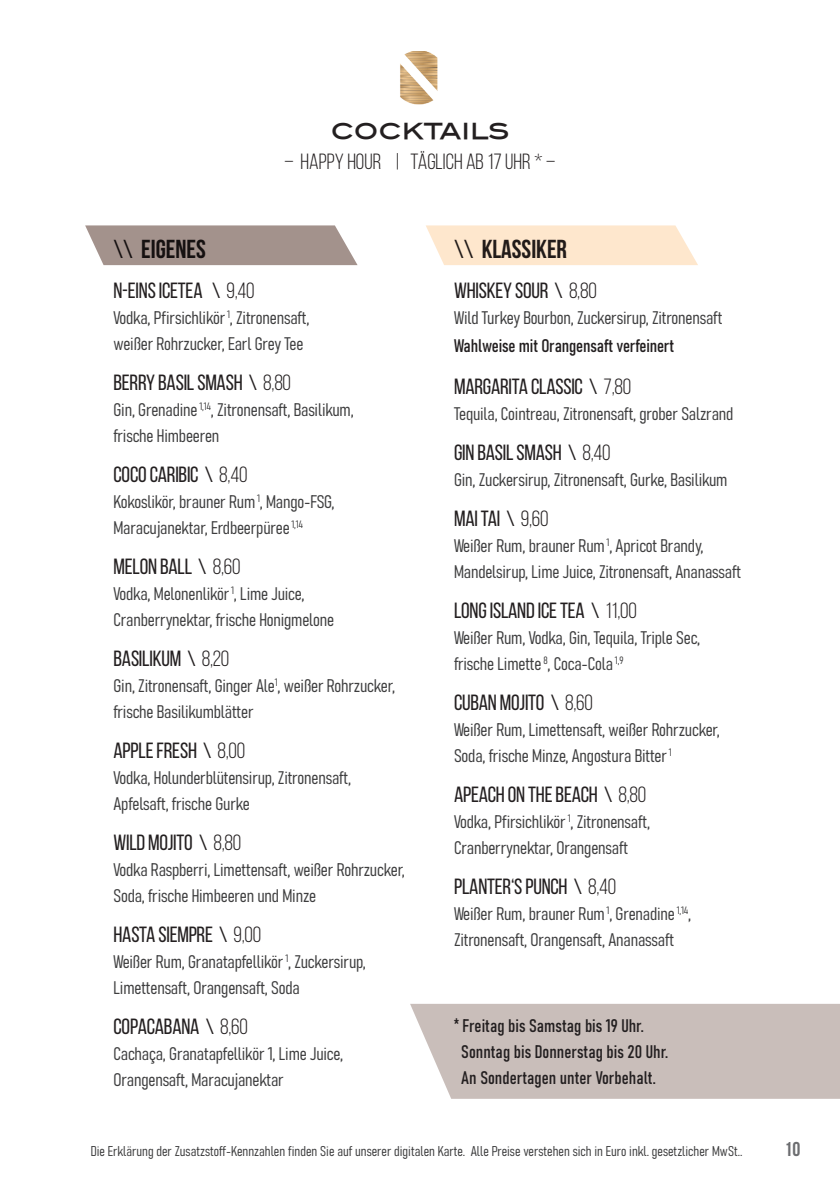
<style>
.page{position:relative;width:840px;height:1191px;background:#fff}
.page>*{position:absolute;margin:0;border:0;box-sizing:border-box;transform-origin:0 0}
.t1{font:700 26px "Bebas Neue";color:#231f20}
.t2{font:26px "Blair Md ITCTT Medium";letter-spacing:-.01em;color:#231f20}
.t3{font:22px "Bebas Neue";letter-spacing:-.01em;color:#231f20}
.t4{font:22px "Bebas Neue";color:#231f20}
.t5{font:700 20px "Bebas Neue";color:#6c6d70}
.t6{font:18px/26px "Bahnschrift";letter-spacing:-.01em;color:#3e3e3f}
.t7{font:18px/26px "Bahnschrift";color:#231f20}
.t8{font:14px "Bahnschrift";color:#3e3e3f}
.s1{font-weight:400}
.s2{font-style:inherit}
</style>
<div class="page">
<div style="left:410px;top:1003px;width:429px;height:95px;background:#c9beba"></div>
<img style="left:400px;top:51px;width:38px;height:54px">
<svg style="left:85px;top:225px;width:272px;height:40px;background:#aa9b95"></svg>
<svg style="left:426px;top:225px;width:271px;height:40px;background:#fee8d1"></svg>
<h1 class="t2" style="left:330px;top:113px;width:180px">COCKTAILS</h1>
<p class="t4" style="left:284px;top:149px;width:272px">– HAPPY HOUR | TÄGLICH AB 17 UHR * –</p>
<h1 class="t1" style="left:113px;top:234px;width:94px"><span class="s1">\\</span> EIGENES</h1>
<p class="t3" style="left:113px;top:278px;width:142px">N-EINS ICETEA \ <span class="s2">9,40</span></p>
<p class="t6" style="left:113px;top:303px;width:197px">Vodka, Pfirsichlikör <sup>1</sup>, Zitronensaft, weißer Rohrzucker, Earl Grey Tee</p>
<p class="t3" style="left:113px;top:370px;width:179px">BERRY BASIL SMASH \ <span class="s2">8,80</span></p>
<p class="t6" style="left:113px;top:395px;width:242px">Gin, Grenadine <sup>1,14</sup>, Zitronensaft, Basilikum, frische Himbeeren</p>
<p class="t3" style="left:113px;top:462px;width:135px">COCO CARIBIC \ <span class="s2">8,40</span></p>
<p class="t6" style="left:113px;top:487px;width:222px">Kokoslikör, brauner Rum <sup>1</sup>, Mango-FSG,<br>Maracujanektar, Erdbeerpüree <sup>1,14</sup></p>
<p class="t3" style="left:113px;top:554px;width:128px">MELON BALL \ <span class="s2">8,60</span></p>
<p class="t6" style="left:113px;top:579px;width:222px">Vodka, Melonenlikör <sup>1</sup>, Lime Juice,<br>Cranberrynektar, frische Honigmelone</p>
<p class="t3" style="left:113px;top:646px;width:117px">BASILIKUM \ <span class="s2">8,20</span></p>
<p class="t6" style="left:113px;top:671px;width:283px">Gin, Zitronensaft, Ginger Ale<sup>1</sup>, weißer Rohrzucker, frische Basilikumblätter</p>
<p class="t3" style="left:113px;top:738px;width:133px">APPLE FRESH \ <span class="s2">8,00</span></p>
<p class="t6" style="left:113px;top:763px;width:239px">Vodka, Holunderblütensirup, Zitronensaft,<br>Apfelsaft, frische Gurke</p>
<p class="t3" style="left:113px;top:830px;width:129px">WILD MOJITO \ <span class="s2">8,80</span></p>
<p class="t6" style="left:113px;top:855px;width:293px">Vodka Raspberri, Limettensaft, weißer Rohrzucker,<br>Soda, frische Himbeeren und Minze</p>
<p class="t3" style="left:113px;top:922px;width:149px">HASTA SIEMPRE \ <span class="s2">9,00</span></p>
<p class="t6" style="left:113px;top:947px;width:254px">Weißer Rum, Granatapfellikör <sup>1</sup>, Zuckersirup,<br>Limettensaft, Orangensaft, Soda</p>
<p class="t3" style="left:113px;top:1014px;width:136px">COPACABANA \ <span class="s2">8,60</span></p>
<p class="t6" style="left:113px;top:1039px;width:231px">Cachaça, Granatapfellikör 1, Lime Juice,<br>Orangensaft, Maracujanektar</p>
<h1 class="t1" style="left:454px;top:234px;width:114px"><span class="s1">\\</span> KLASSIKER</h1>
<p class="t3" style="left:454px;top:278px;width:144px">WHISKEY SOUR \ <span class="s2">8,80</span></p>
<p class="t6" style="left:454px;top:303px;width:270px">Wild Turkey Bourbon, Zuckersirup, Zitronensaft</p>
<p class="t7" style="left:454px;top:331px;width:221px">Wahlweise mit Orangensaft verfeinert</p>
<p class="t3" style="left:454px;top:374px;width:178px">MARGARITA CLASSIC \ <span class="s2">7,80</span></p>
<p class="t6" style="left:454px;top:399px;width:281px">Tequila, Cointreau, Zitronensaft, grober Salzrand</p>
<p class="t3" style="left:454px;top:440px;width:158px">GIN BASIL SMASH \ <span class="s2">8,40</span></p>
<p class="t6" style="left:454px;top:465px;width:275px">Gin, Zuckersirup, Zitronensaft, Gurke, Basilikum</p>
<p class="t3" style="left:454px;top:506px;width:96px">MAI TAI \ <span class="s2">9,60</span></p>
<p class="t6" style="left:454px;top:531px;width:288px">Weißer Rum, brauner Rum <sup>1</sup>, Apricot Brandy,<br>Mandelsirup, Lime Juice, Zitronensaft, Ananassaft</p>
<p class="t3" style="left:454px;top:598px;width:184px">LONG ISLAND ICE TEA \ <span class="s2">11,00</span></p>
<p class="t6" style="left:454px;top:623px;width:247px">Weißer Rum, Vodka, Gin, Tequila, Triple Sec, frische Limette <sup>8</sup>, Coca-Cola <sup>1,9</sup></p>
<p class="t3" style="left:454px;top:690px;width:140px">CUBAN MOJITO \ <span class="s2">8,60</span></p>
<p class="t6" style="left:454px;top:715px;width:267px">Weißer Rum, Limettensaft, weißer Rohrzucker,<br>Soda, frische Minze, Angostura Bitter <sup>1</sup></p>
<p class="t3" style="left:454px;top:782px;width:194px">APEACH ON THE BEACH \ <span class="s2">8,80</span></p>
<p class="t6" style="left:454px;top:807px;width:197px">Vodka, Pfirsichlikör <sup>1</sup>, Zitronensaft,<br>Cranberrynektar, Orangensaft</p>
<p class="t3" style="left:454px;top:874px;width:164px">PLANTER‘S PUNCH \ <span class="s2">8,40</span></p>
<p class="t6" style="left:454px;top:899px;width:239px">Weißer Rum, brauner Rum <sup>1</sup>, Grenadine <sup>1,14</sup>,<br>Zitronensaft, Orangensaft, Ananassaft</p>
<p class="t7" style="left:461px;top:1011px;width:208px;text-indent:-7px">* Freitag bis Samstag bis 19 Uhr.<br>Sonntag bis Donnerstag bis 20 Uhr.<br>An Sondertagen unter Vorbehalt.</p>
<p class="t8" style="left:91px;top:1140px;width:652px">Die Erklärung der Zusatzstoff-Kennzahlen finden Sie auf unserer digitalen Karte. Alle Preise verstehen sich in Euro inkl. gesetzlicher MwSt..</p>
<p class="t5" style="left:784px;top:1137px;width:17px">10</p>
</div>
